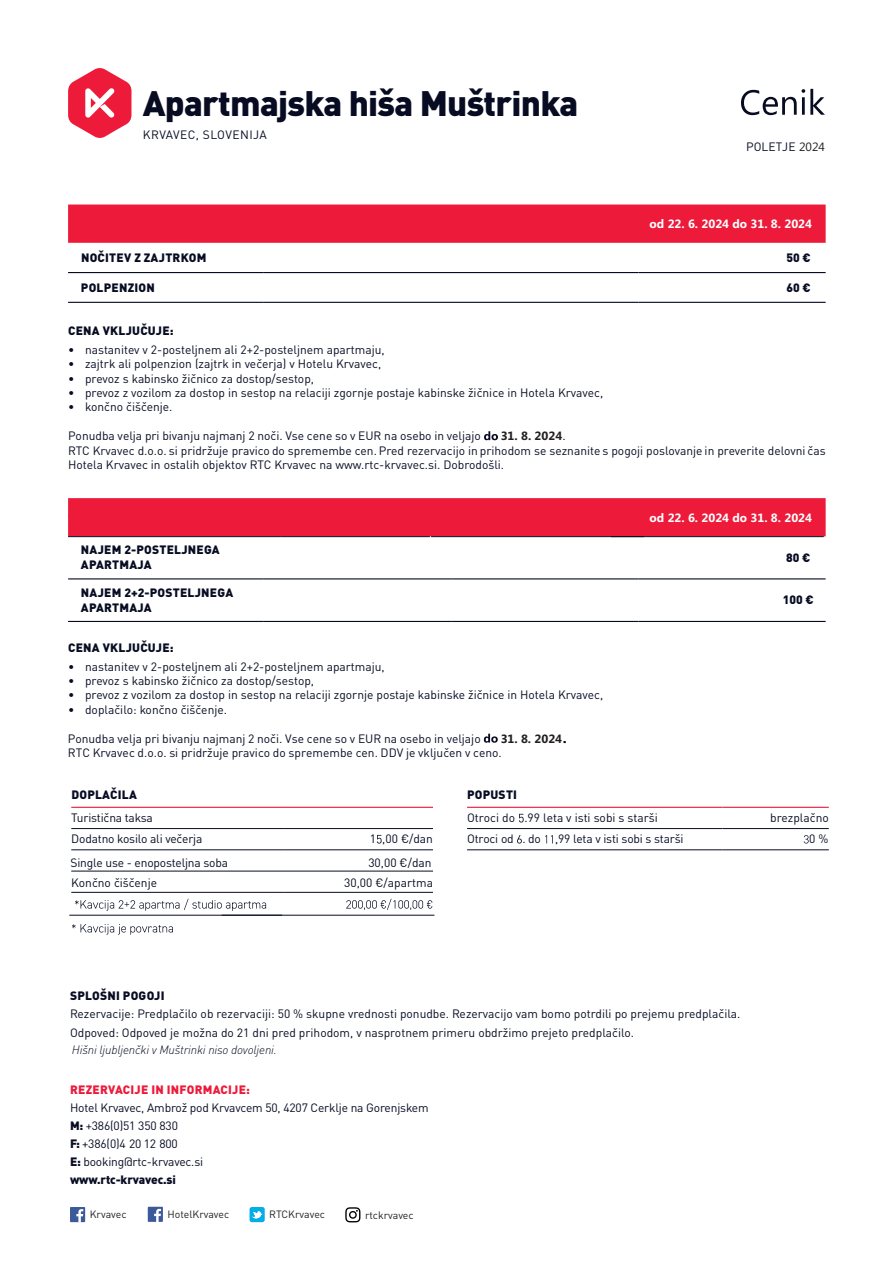
<style>
.page{position:relative;width:894px;height:1263px;background:#fff}
.page>*{position:absolute;margin:0;border:0;box-sizing:border-box;transform-origin:0 0}
.t1{font:900 34.95px "DIN Pro";letter-spacing:-.02em;color:#070c22}
.t2{font:12px/18px "DIN Pro";color:#070c22}
.t3{font:900 12px/14.4px "DIN Pro";letter-spacing:.02em;color:#070c22}
.t4{font:700 12px "Microsoft Phags Pa";color:#fff}
.t5{font:italic 300 12px "DIN Pro";letter-spacing:-.015em;color:#070c22}
.t6{font:900 12px "DIN Pro";letter-spacing:.02em;color:#ed1a3a}
.t7{font:700 12px "Microsoft Phags Pa";color:#231f20}
.t8{font:12px "DIN Pro";letter-spacing:.04em;color:#070c22}
.t9{font:10.5px "DIN Pro";color:#231f20}
.s1{font-family:"Microsoft Phags Pa";color:#231f20}
.s2{font-family:"DIN Pro";font-weight:400;color:#070c22}
.s3{font-weight:900}
</style>
<div class="page">
<div style="left:68px;top:205px;width:757px;height:38px;background:#ed1a3a"></div>
<hr style="left:68px;top:272px;width:196px;height:1px;background:#070c22">
<hr style="left:68px;top:302px;width:196px;height:1px;background:#070c22">
<hr style="left:264px;top:272px;width:374px;height:1px;background:#070c22">
<hr style="left:638px;top:272px;width:187px;height:1px;background:#070c22">
<hr style="left:264px;top:302px;width:374px;height:1px;background:#070c22">
<hr style="left:638px;top:302px;width:187px;height:1px;background:#070c22">
<svg style="left:68px;top:68px;width:64px;height:70px"></svg>
<div style="left:68px;top:498px;width:757px;height:38px;background:#ed1a3a"></div>
<hr style="left:68px;top:578px;width:196px;height:1px;background:#070c22">
<hr style="left:68px;top:621px;width:196px;height:1px;background:#070c22">
<hr style="left:264px;top:578px;width:187px;height:1px;background:#070c22">
<hr style="left:638px;top:578px;width:187px;height:1px;background:#070c22">
<hr style="left:264px;top:621px;width:187px;height:1px;background:#070c22">
<hr style="left:638px;top:621px;width:187px;height:1px;background:#070c22">
<hr style="left:451px;top:578px;width:187px;height:1px;background:#070c22">
<hr style="left:451px;top:621px;width:187px;height:1px;background:#070c22">
<svg style="left:249px;top:1207px;width:15px;height:15px"></svg>
<div style="left:148px;top:1207px;width:15px;height:15px;background:#3c5a99"></div>
<svg style="left:154px;top:1209px;width:7px;height:13px"></svg>
<svg style="left:345px;top:1207px;width:15px;height:15px"></svg>
<div style="left:70px;top:1207px;width:15px;height:15px;background:#3c5a99"></div>
<svg style="left:76px;top:1209px;width:7px;height:13px"></svg>
<svg style="left:741px;top:89px;width:83px;height:26px"></svg>
<svg style="left:484px;top:431px;width:14px;height:9px"></svg>
<svg style="left:483px;top:734px;width:14px;height:9px"></svg>
<hr style="left:68px;top:536px;width:213px;height:1px;background:#070c22">
<hr style="left:281px;top:536px;width:148px;height:1px;background:#070c22">
<hr style="left:68px;top:515px;width:213px;height:1px;background:#ed1a3a">
<hr style="left:281px;top:515px;width:148px;height:1px;background:#ed1a3a">
<hr style="left:431px;top:536px;width:212px;height:1px;background:#070c22">
<hr style="left:610px;top:536px;width:213px;height:1px;background:#070c22">
<hr style="left:71px;top:828px;width:213px;height:1px;background:#070c22">
<hr style="left:284px;top:828px;width:149px;height:1px;background:#070c22">
<hr style="left:71px;top:849px;width:213px;height:1px;background:#070c22">
<hr style="left:284px;top:849px;width:149px;height:1px;background:#070c22">
<hr style="left:71px;top:871px;width:213px;height:1px;background:#070c22">
<hr style="left:284px;top:871px;width:149px;height:1px;background:#070c22">
<hr style="left:71px;top:892px;width:213px;height:1px;background:#070c22">
<hr style="left:284px;top:892px;width:149px;height:1px;background:#070c22">
<hr style="left:71px;top:807px;width:213px;height:1px;background:#ed1a3a">
<hr style="left:284px;top:807px;width:149px;height:1px;background:#ed1a3a">
<svg style="left:377px;top:835px;width:4px;height:8px"></svg>
<hr style="left:467px;top:828px;width:255px;height:1px;background:#070c22">
<hr style="left:722px;top:828px;width:106px;height:1px;background:#070c22">
<hr style="left:467px;top:849px;width:255px;height:1px;background:#070c22">
<hr style="left:722px;top:849px;width:106px;height:1px;background:#070c22">
<hr style="left:467px;top:807px;width:255px;height:1px;background:#ed1a3a">
<hr style="left:722px;top:807px;width:106px;height:1px;background:#ed1a3a">
<svg style="left:519px;top:814px;width:4px;height:8px"></svg>
<svg style="left:517px;top:835px;width:4px;height:8px"></svg>
<svg style="left:545px;top:835px;width:7px;height:8px"></svg>
<svg style="left:803px;top:835px;width:5px;height:8px"></svg>
<hr style="left:69px;top:915px;width:213px;height:1px;background:#070c22">
<hr style="left:221px;top:915px;width:213px;height:1px;background:#070c22">
<svg style="left:75px;top:899px;width:191px;height:12px"></svg>
<svg style="left:346px;top:899px;width:86px;height:11px"></svg>
<svg style="left:72px;top:924px;width:101px;height:11px"></svg>
<h1 class="t1" style="left:143px;top:73px;width:437px">Apartmajska hiša Muštrinka</h1>
<p class="t8" style="left:143px;top:125px;width:126px">KRVAVEC, SLOVENIJA</p>
<p class="t2" style="left:746px;top:136px;width:80px">POLETJE <span class="s1">2024</span></p>
<p class="t4" style="left:649px;top:215px;width:164px">od 22. 6. 2024 do 31. 8. 2024</p>
<p class="t3" style="left:81px;top:249px;width:127px">NOČITEV Z ZAJTRKOM</p>
<p class="t3" style="left:786px;top:249px;width:26px">50 €</p>
<p class="t3" style="left:81px;top:279px;width:75px">POLPENZION</p>
<p class="t3" style="left:786px;top:279px;width:26px">60 €</p>
<p class="t3" style="left:68px;top:322px;width:107px">CENA VKLJUČUJE:</p>
<p class="t2" style="left:68px;top:339px;width:318px">• nastanitev v 2-posteljnem ali 2+2-posteljnem apartmaju,</p>
<p class="t2" style="left:68px;top:354px;width:314px">• zajtrk ali polpenzion (zajtrk in večerja) v Hotelu Krvavec,</p>
<p class="t2" style="left:68px;top:368px;width:247px">• prevoz s kabinsko žičnico za dostop/sestop,</p>
<p class="t2" style="left:68px;top:382px;width:536px">• prevoz z vozilom za dostop in sestop na relacĳi zgornje postaje kabinske žičnice in Hotela Krvavec,</p>
<p class="t2" style="left:68px;top:397px;width:106px">• končno čiščenje.</p>
<p class="t2" style="left:68px;top:426px;width:414px">Ponudba velja pri bivanju najmanj 2 noči. Vse cene so v EUR na osebo in veljajo</p>
<p class="t7" style="left:500px;top:427px;width:66px">31. 8. 2024<span class="s2">.</span></p>
<p class="t2" style="left:68px;top:442px;width:758px;line-height:14.4px">RTC Krvavec d.o.o. si pridržuje pravico do spremembe cen. Pred rezervacĳo in prihodom se seznanite s pogoji poslovanje in preverite delovni čas<br>Hotela Krvavec in ostalih objektov RTC Krvavec na www.rtc-krvavec.si. Dobrodošli.</p>
<p class="t4" style="left:649px;top:509px;width:164px">od 22. 6. 2024 do 31. 8. 2024</p>
<p class="t3" style="left:81px;top:541px;width:140px">NAJEM 2-POSTELJNEGA<br>APARTMAJA</p>
<p class="t3" style="left:785px;top:549px;width:26px">80 €</p>
<p class="t3" style="left:81px;top:584px;width:154px">NAJEM 2+2-POSTELJNEGA<br>APARTMAJA</p>
<p class="t3" style="left:782px;top:591px;width:32px">100 €</p>
<p class="t3" style="left:68px;top:639px;width:107px">CENA VKLJUČUJE:</p>
<p class="t2" style="left:68px;top:656px;width:318px">• nastanitev v 2-posteljnem ali 2+2-posteljnem apartmaju,</p>
<p class="t2" style="left:68px;top:670px;width:247px">• prevoz s kabinsko žičnico za dostop/sestop,</p>
<p class="t2" style="left:68px;top:685px;width:536px">• prevoz z vozilom za dostop in sestop na relacĳi zgornje postaje kabinske žičnice in Hotela Krvavec,</p>
<p class="t2" style="left:68px;top:699px;width:160px">• doplačilo: končno čiščenje.</p>
<p class="t2" style="left:68px;top:728px;width:414px">Ponudba velja pri bivanju najmanj 2 noči. Vse cene so v EUR na osebo in veljajo</p>
<p class="t7" style="left:500px;top:730px;width:67px">31. 8. 2024<span class="s2">.</span></p>
<p class="t2" style="left:68px;top:742px;width:435px">RTC Krvavec d.o.o. si pridržuje pravico do spremembe cen. DDV je vključen v ceno.</p>
<p class="t3" style="left:71px;top:786px;width:67px">DOPLAČILA</p>
<p class="t2" style="left:71px;top:806px;width:133px;line-height:21px">Turistična taksa<br>Dodatno kosilo ali večerja</p>
<p class="t2" style="left:369px;top:829px;width:65px">1 ,00 €/dan</p>
<p class="t2" style="left:71px;top:852px;width:159px">Single use - enoposteljna soba</p>
<p class="t2" style="left:368px;top:853px;width:65px">30,00 €/dan</p>
<p class="t2" style="left:71px;top:873px;width:87px">Končno čiščenje</p>
<p class="t2" style="left:344px;top:873px;width:90px">30,00 €/apartma</p>
<p class="t3" style="left:467px;top:786px;width:52px">POPUSTI</p>
<p class="t2" style="left:467px;top:808px;width:192px">Otroci do .99 leta v isti sobi s starši</p>
<p class="t2" style="left:770px;top:808px;width:60px">brezplačno</p>
<p class="t2" style="left:467px;top:829px;width:218px">Otroci od . do ,99 leta v isti sobi s starši</p>
<p class="t2" style="left:808px;top:829px;width:21px">0 %</p>
<p class="t3" style="left:70px;top:986px;width:96px">SPLOŠNI POGOJI</p>
<p class="t2" style="left:70px;top:1003px;width:671px;line-height:18.6px">Rezervacĳe: Predplačilo ob rezervacĳi: 50 % skupne vrednosti ponudbe. Rezervacĳo vam bomo potrdili po prejemu predplačila.<br>Odpoved: Odpoved je možna do 21 dni pred prihodom, v nasprotnem primeru obdržimo prejeto predplačilo.</p>
<p class="t5" style="left:72px;top:1041px;width:206px">Hišni ljubljenčki v Muštrinki niso dovoljeni.</p>
<p class="t6" style="left:70px;top:1079px;width:181px">REZERVACIJE IN INFORMACIJE:</p>
<p class="t2" style="left:70px;top:1098px;width:360px">Hotel Krvavec, Ambrož pod Krvavcem 50, 4207 Cerklje na Gorenjskem<br><span class="s3">M:</span> +386(0)51 350 830<br><span class="s3">F:</span> +386(0)4 20 12 800<br><span class="s3">E:</span> booking@rtc-krvavec.si<br><span class="s3">www.rtc-krvavec.si</span></p>
<p class="t9" style="left:90px;top:1206px;width:38px">Krvavec</p>
<p class="t9" style="left:167px;top:1206px;width:63px">HotelKrvavec</p>
<p class="t9" style="left:269px;top:1206px;width:57px">RTCKrvavec</p>
<p class="t9" style="left:365px;top:1206px;width:50px">rtckrvavec</p>
</div>
